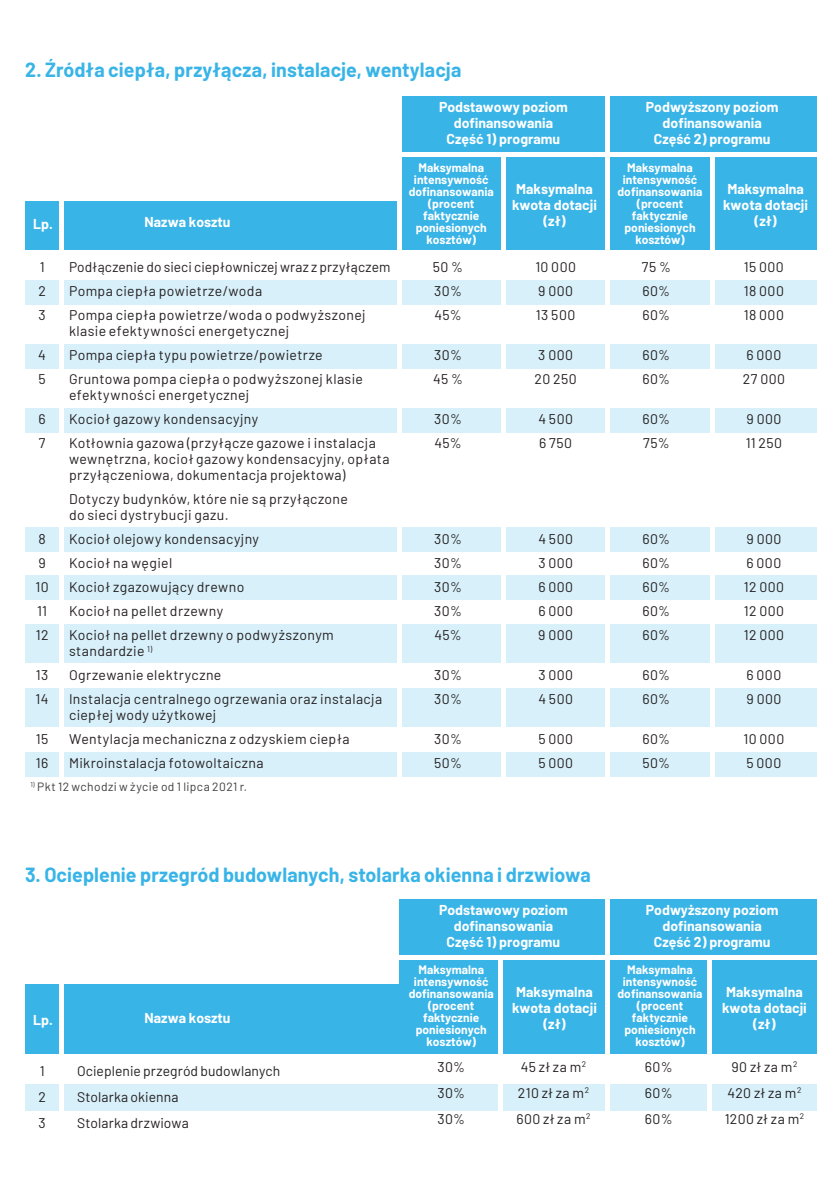
<style>
.page{position:relative;width:840px;height:1191px;background:#fff}
.page>*{position:absolute;margin:0;border:0;box-sizing:border-box;transform-origin:0 0}
.t1{font:700 20px "Barlow";letter-spacing:.005em;color:#39b4e7}
.t2{font:14px/24px "Barlow";letter-spacing:.025em;color:#231f20}
.t3{font:700 14px/16px "Barlow";color:#fff;text-align:center}
.t4{font:700 12px/12px "Barlow";color:#fff;text-align:center}
.t5{font:12px "Barlow";letter-spacing:.03em;color:#3e3e3f}
</style>
<div class="page">
<div style="left:59px;top:201px;width:757px;height:48px;background:#39b4e7"></div>
<div style="left:399px;top:97px;width:417px;height:111px;background:#39b4e7"></div>
<div style="left:25px;top:280px;width:791px;height:24px;background:#d8f0fa"></div>
<div style="left:25px;top:344px;width:791px;height:24px;background:#d8f0fa"></div>
<div style="left:25px;top:408px;width:791px;height:24px;background:#d8f0fa"></div>
<div style="left:25px;top:527px;width:791px;height:24px;background:#d8f0fa"></div>
<div style="left:25px;top:575px;width:791px;height:24px;background:#d8f0fa"></div>
<div style="left:25px;top:752px;width:791px;height:24px;background:#d8f0fa"></div>
<div style="left:25px;top:624px;width:791px;height:39px;background:#d8f0fa"></div>
<div style="left:25px;top:688px;width:791px;height:39px;background:#d8f0fa"></div>
<div style="left:25px;top:201px;width:34px;height:48px;background:#39b4e7"></div>
<div style="left:59px;top:177px;width:5px;height:601px;background:#fff"></div>
<div style="left:396px;top:95px;width:5px;height:685px;background:#fff"></div>
<div style="left:605px;top:95px;width:5px;height:685px;background:#fff"></div>
<hr style="left:501px;top:155px;width:4px;height:625px;background:#fff">
<div style="left:395px;top:152px;width:424px;height:5px;background:#fff"></div>
<div style="left:709px;top:154px;width:5px;height:626px;background:#fff"></div>
<div style="left:64px;top:984px;width:752px;height:69px;background:#39b4e7"></div>
<div style="left:25px;top:1084px;width:791px;height:26px;background:#d8f0fa"></div>
<div style="left:25px;top:984px;width:34px;height:69px;background:#39b4e7"></div>
<div style="left:59px;top:981px;width:5px;height:155px;background:#fff"></div>
<div style="left:399px;top:899px;width:417px;height:111px;background:#39b4e7"></div>
<div style="left:604px;top:897px;width:5px;height:213px;background:#fff"></div>
<hr style="left:707px;top:960px;width:4px;height:150px;background:#fff">
<div style="left:497px;top:960px;width:5px;height:150px;background:#fff"></div>
<div style="left:394px;top:955px;width:424px;height:5px;background:#fff"></div>
<h1 class="t1" style="left:25px;top:55px;width:437px">2. Źródła ciepła, przyłącza, instalacje, wentylacja</h1>
<p class="t3" style="left:33px;top:215px;width:21px">Lp.</p>
<p class="t2" style="left:38px;top:254px;width:9px;text-align:justify">1<br>2<br>3</p>
<p class="t2" style="left:38px;top:342px;width:9px">4<br>5</p>
<p class="t2" style="left:39px;top:406px;width:9px">6<br>7</p>
<p class="t2" style="left:36px;top:526px;width:15px">8<br>9<br>10<br>11<br>12</p>
<p class="t2" style="left:36px;top:662px;width:15px">13<br>14</p>
<p class="t2" style="left:36px;top:726px;width:14px">15<br>16</p>
<p class="t3" style="left:144px;top:213px;width:87px">Nazwa kosztu</p>
<p class="t2" style="left:69px;top:254px;width:323px">Podłączenie do sieci ciepłowniczej wraz z przyłączem<br>Pompa ciepła powietrze/woda<br>Pompa ciepła powietrze/woda o podwyższonej</p>
<p class="t2" style="left:69px;top:318px;width:295px">klasie efektywności energetycznej<br>Pompa ciepła typu powietrze/powietrze<br>Gruntowa pompa ciepła o podwyższonej klasie</p>
<p class="t2" style="left:69px;top:382px;width:308px">efektywności energetycznej<br>Kocioł gazowy kondensacyjny<br>Kotłownia gazowa (przyłącze gazowe i instalacja</p>
<p class="t2" style="left:69px;top:450px;width:322px;line-height:16px">wewnętrzna, kocioł gazowy kondensacyjny, opłata przyłączeniowa, dokumentacja projektowa)</p>
<p class="t2" style="left:69px;top:490px;width:280px;line-height:16px">Dotyczy budynków, które nie są przyłączone do sieci dystrybucji gazu.</p>
<p class="t2" style="left:69px;top:526px;width:266px">Kocioł olejowy kondensacyjny<br>Kocioł na węgiel<br>Kocioł zgazowujący drewno<br>Kocioł na pellet drzewny<br>Kocioł na pellet drzewny o podwyższonym</p>
<p class="t2" style="left:69px;top:638px;width:314px">standardzie <sup>1)<br></sup>Ogrzewanie elektryczne<br>Instalacja centralnego ogrzewania oraz instalacja</p>
<p class="t2" style="left:69px;top:702px;width:282px">ciepłej wody użytkowej<br>Wentylacja mechaniczna z odzyskiem ciepła<br>Mikroinstalacja fotowoltaiczna</p>
<p class="t5" style="left:30px;top:777px;width:218px"><sup>1)</sup> Pkt 12 wchodzi w życie od 1 lipca 2021 r.</p>
<p class="t3" style="left:439px;top:98px;width:130px">Podstawowy poziom dofinansowania<br>Część 1) programu</p>
<p class="t3" style="left:645px;top:98px;width:134px">Podwyższony poziom dofinansowania<br>Część 2) programu</p>
<p class="t4" style="left:408px;top:161px;width:86px">Maksymalna intensywność dofinansowania (procent faktycznie poniesionych kosztów)</p>
<p class="t2" style="left:432px;top:254px;width:32px;text-align:justify">50 % 30% 45%</p>
<p class="t2" style="left:433px;top:342px;width:32px">30%<br>45 %</p>
<p class="t2" style="left:434px;top:406px;width:29px">30%<br>45%</p>
<p class="t3" style="left:512px;top:180px;width:86px">Maksymalna kwota dotacji (zł)</p>
<p class="t2" style="left:535px;top:254px;width:42px">10 000<br>9 000<br>13 500</p>
<p class="t2" style="left:534px;top:342px;width:44px">3 000<br>20 250</p>
<p class="t2" style="left:538px;top:406px;width:36px">4 500<br>6 750</p>
<p class="t4" style="left:617px;top:161px;width:86px">Maksymalna intensywność dofinansowania (procent faktycznie poniesionych kosztów)</p>
<p class="t2" style="left:641px;top:254px;width:31px;text-align:justify">75 % 60% 60%</p>
<p class="t2" style="left:642px;top:342px;width:29px">60%<br>60%</p>
<p class="t2" style="left:642px;top:406px;width:29px">60%<br>75%</p>
<p class="t3" style="left:722px;top:180px;width:86px">Maksymalna kwota dotacji (zł)</p>
<p class="t2" style="left:743px;top:254px;width:41px;text-align:justify">15 000<br>18 000<br>18 000</p>
<p class="t2" style="left:742px;top:342px;width:44px">6 000<br>27 000</p>
<p class="t2" style="left:745px;top:406px;width:38px">9 000<br>11 250</p>
<p class="t2" style="left:434px;top:526px;width:29px;text-align:justify">30% 30% 30% 30% 45%</p>
<p class="t2" style="left:434px;top:662px;width:29px">30%<br>30%</p>
<p class="t2" style="left:434px;top:726px;width:29px">30%<br>50%</p>
<p class="t2" style="left:538px;top:526px;width:36px;text-align:justify">4 500<br>3 000<br>6 000<br>6 000<br>9 000</p>
<p class="t2" style="left:538px;top:662px;width:36px">3 000<br>4 500</p>
<p class="t2" style="left:538px;top:726px;width:36px">5 000<br>5 000</p>
<p class="t2" style="left:642px;top:526px;width:29px;text-align:justify">60% 60% 60% 60% 60%</p>
<p class="t2" style="left:642px;top:662px;width:29px">60%<br>60%</p>
<p class="t2" style="left:642px;top:726px;width:29px">60%<br>50%</p>
<p class="t2" style="left:743px;top:526px;width:42px">9 000<br>6 000<br>12 000<br>12 000<br>12 000</p>
<p class="t2" style="left:746px;top:662px;width:36px">6 000<br>9 000</p>
<p class="t2" style="left:743px;top:726px;width:42px">10 000<br>5 000</p>
<h1 class="t1" style="left:25px;top:860px;width:566px">3. Ocieplenie przegród budowlanych, stolarka okienna i drzwiowa</h1>
<p class="t3" style="left:33px;top:1011px;width:21px">Lp.</p>
<p class="t3" style="left:144px;top:1008px;width:87px">Nazwa kosztu</p>
<p class="t2" style="left:38px;top:1057px;width:9px;line-height:26px;text-align:justify">1<br>2<br>3</p>
<p class="t2" style="left:77px;top:1057px;width:205px;line-height:26px">Ocieplenie przegród budowlanych<br>Stolarka okienna<br>Stolarka drzwiowa</p>
<p class="t3" style="left:439px;top:900px;width:130px">Podstawowy poziom dofinansowania<br>Część 1) programu</p>
<p class="t3" style="left:645px;top:900px;width:134px">Podwyższony poziom dofinansowania<br>Część 2) programu</p>
<p class="t4" style="left:408px;top:963px;width:86px">Maksymalna intensywność dofinansowania (procent faktycznie poniesionych kosztów)</p>
<p class="t3" style="left:511px;top:982px;width:86px">Maksymalna kwota dotacji (zł)</p>
<p class="t4" style="left:617px;top:963px;width:86px">Maksymalna intensywność dofinansowania (procent faktycznie poniesionych kosztów)</p>
<p class="t3" style="left:721px;top:982px;width:86px">Maksymalna kwota dotacji (zł)</p>
<p class="t2" style="left:437px;top:1052px;width:29px;line-height:26px;text-align:justify">30% 30% 30%</p>
<p class="t2" style="left:516px;top:1052px;width:76px;line-height:26px;text-align:center">45 zł za m<sup>2<br></sup>210 zł za m<sup>2<br></sup>600 zł za m<sup>2</sup></p>
<p class="t2" style="left:644px;top:1052px;width:29px;line-height:26px;text-align:justify">60% 60% 60%</p>
<p class="t2" style="left:724px;top:1052px;width:81px;line-height:26px;text-align:center">90 zł za m<sup>2<br></sup>420 zł za m<sup>2<br></sup>1200 zł za m<sup>2</sup></p>
</div>
